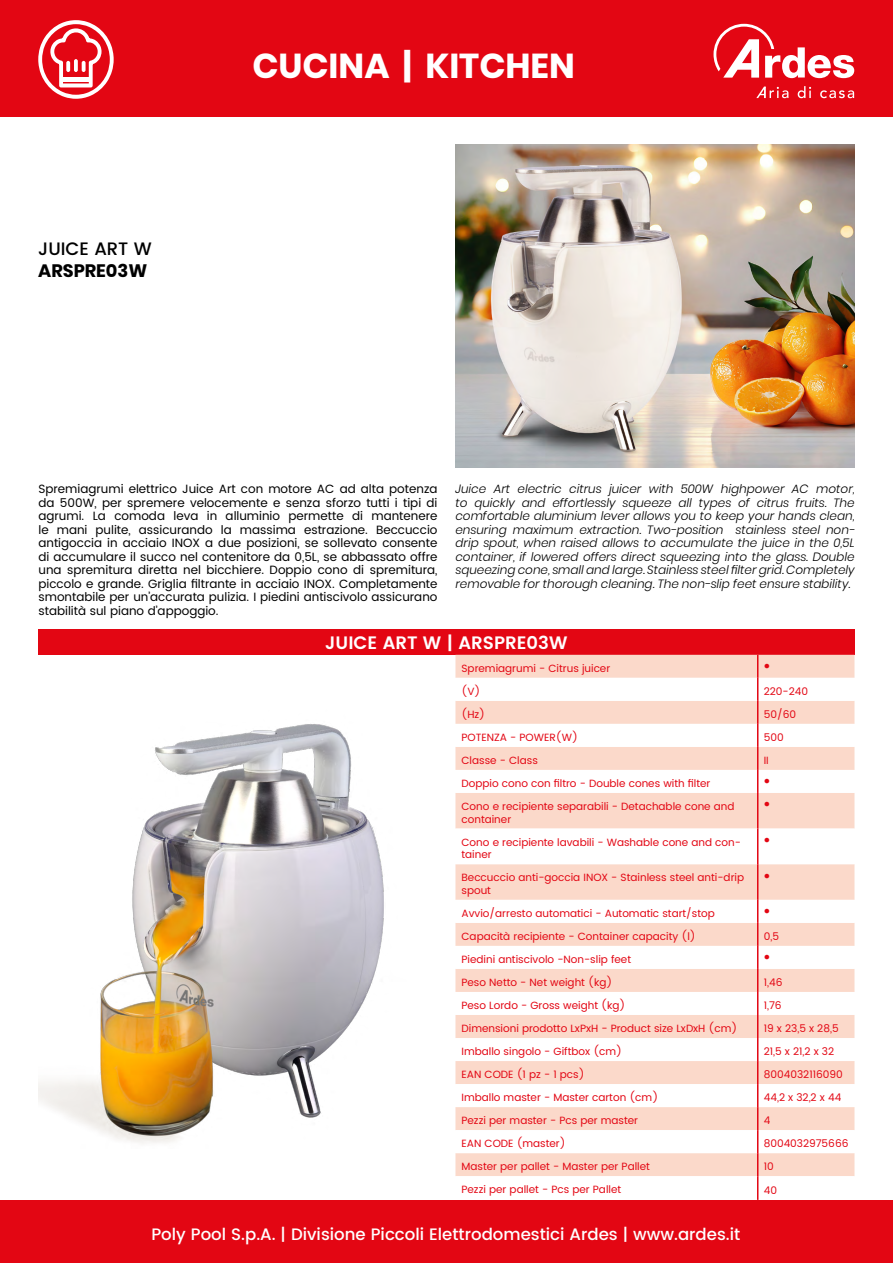
<style>
.page{position:relative;width:893px;height:1263px;background:#fff}
.page>*{position:absolute;margin:0;border:0;box-sizing:border-box;transform-origin:0 0}
.t1{font:700 34.5px "Poppins";color:#fff}
.t2{font:600 18px "Poppins";color:#fff}
.t3{font:500 18px "Poppins";color:#000}
.t4{font:700 18px "Poppins";color:#000}
.t5{font:500 16.5px "Poppins";color:#fff}
.t6{font:12px/13.5px "Poppins";color:#000;text-align:justify}
.t7{font:italic 300 12px/13.5px "Poppins";color:#000;text-align:justify}
.t8{font:10.5px/12.6px "Poppins";color:#e30613}
.t9{font:10.5px "Impact";color:#e30613}
</style>
<div class="page">
<div style="left:0;top:0;width:893px;height:117px;background:#e30613"></div>
<div style="left:0;top:1200px;width:893px;height:63px;background:#e30613"></div>
<svg style="left:713px;top:24px;width:141px;height:54px"></svg>
<svg style="left:756px;top:87px;width:32px;height:11px"></svg>
<svg style="left:798px;top:86px;width:13px;height:12px"></svg>
<svg style="left:820px;top:90px;width:34px;height:8px"></svg>
<svg style="left:38px;top:20px;width:76px;height:79px"></svg>
<hr style="left:61px;top:78px;width:30px;height:4px;background:#fff">
<svg style="left:66px;top:61px;width:4px;height:11px"></svg>
<svg style="left:74px;top:59px;width:4px;height:13px"></svg>
<svg style="left:82px;top:61px;width:4px;height:11px"></svg>
<img style="left:455px;top:144px;width:399px;height:324px">
<div style="left:38px;top:629px;width:816px;height:26px;background:#e30613"></div>
<img style="left:39px;top:724px;width:345px;height:420px">
<div style="left:455px;top:655px;width:399px;height:23px;background:#fbd9ca"></div>
<svg style="left:455px;top:678px;width:399px;height:522px"></svg>
<svg style="left:757px;top:655px;width:1px;height:138px"></svg>
<hr style="left:757px;top:793px;width:1px;height:35px;background:#e30613">
<hr style="left:757px;top:828px;width:1px;height:36px;background:#e30613">
<hr style="left:757px;top:864px;width:1px;height:36px;background:#e30613">
<svg style="left:757px;top:900px;width:1px;height:300px"></svg>
<h2 class="t3" style="left:38px;top:235px;width:115px">JUICE ART W</h2>
<h2 class="t4" style="left:38px;top:260px;width:111px">ARSPRE03W</h2>
<h1 class="t1" style="left:252px;top:46px;width:324px">CUCINA | KITCHEN</h1>
<p class="t6" style="left:38px;top:483px;width:400px">Spremiagrumi elettrico Juice Art con motore AC ad alta potenza da 500W, per spremere velocemente e senza sforzo tutti i tipi di agrumi. La comoda leva in alluminio permette di mantenere le mani pulite, assicurando la massima estrazione. Beccuccio antigoccia in acciaio INOX a due posizioni, se sollevato consente di accumulare il succo nel contenitore da 0,5L, se abbassato offre una spremitura diretta nel bicchiere. Doppio cono di spremitura, piccolo e grande. Griglia filtrante in acciaio INOX. Completamente smontabile per un’accurata pulizia. I piedini antiscivolo assicurano stabilità sul piano d’appoggio.</p>
<p class="t7" style="left:455px;top:482px;width:401px">Juice Art electric citrus juicer with 500W highpower AC motor, to quickly and effortlessly squeeze all types of citrus fruits. The comfortable aluminium lever allows you to keep your hands clean, ensuring maximum extraction. Two-position stainless steel non&shy;drip spout, when raised allows to accumulate the juice in the 0,5L container, if lowered offers direct squeezing into the glass. Double squeezing cone, small and large. Stainless steel filter grid. Completely removable for thorough cleaning. The non-slip feet ensure stability.</p>
<h2 class="t2" style="left:325px;top:629px;width:244px">JUICE ART W | ARSPRE03W</h2>
<p class="t8" style="left:461px;top:662px;width:150px">Spremiagrumi - Citrus juicer</p>
<p class="t9" style="left:764px;top:657px;width:8px">●</p>
<p class="t8" style="left:461px;top:685px;width:20px">(V)</p>
<p class="t8" style="left:764px;top:685px;width:46px">220-240</p>
<p class="t8" style="left:461px;top:708px;width:25px">(Hz)</p>
<p class="t8" style="left:764px;top:708px;width:34px">50/60</p>
<p class="t8" style="left:461px;top:731px;width:118px">POTENZA - POWER(W)</p>
<p class="t8" style="left:764px;top:731px;width:22px">500</p>
<p class="t8" style="left:461px;top:754px;width:78px">Classe - Class</p>
<p class="t8" style="left:764px;top:754px;width:7px">II</p>
<p class="t8" style="left:461px;top:777px;width:250px">Doppio cono con filtro - Double cones with filter</p>
<p class="t9" style="left:764px;top:772px;width:8px">●</p>
<p class="t8" style="left:461px;top:800px;width:275px">Cono e recipiente separabili - Detachable cone and container</p>
<p class="t9" style="left:764px;top:795px;width:8px">●</p>
<p class="t8" style="left:461px;top:836px;width:281px">Cono e recipiente lavabili - Washable cone and con&shy;tainer</p>
<p class="t9" style="left:764px;top:831px;width:8px">●</p>
<p class="t8" style="left:461px;top:872px;width:284px">Beccuccio anti-goccia INOX - Stainless steel anti-drip spout</p>
<p class="t9" style="left:764px;top:866px;width:8px">●</p>
<p class="t8" style="left:461px;top:907px;width:255px">Avvio/arresto automatici - Automatic start/stop</p>
<p class="t9" style="left:764px;top:902px;width:8px">●</p>
<p class="t8" style="left:461px;top:930px;width:236px">Capacità recipiente - Container capacity (l)</p>
<p class="t8" style="left:764px;top:930px;width:17px">0,5</p>
<p class="t8" style="left:461px;top:953px;width:171px">Piedini antiscivolo -Non-slip feet</p>
<p class="t9" style="left:764px;top:948px;width:8px">●</p>
<p class="t8" style="left:461px;top:976px;width:152px">Peso Netto - Net weight (kg)</p>
<p class="t8" style="left:764px;top:976px;width:20px">1,46</p>
<p class="t8" style="left:461px;top:999px;width:165px">Peso Lordo - Gross weight (kg)</p>
<p class="t8" style="left:764px;top:999px;width:19px">1,76</p>
<p class="t8" style="left:461px;top:1022px;width:277px">Dimensioni prodotto LxPxH - Product size LxDxH (cm)</p>
<p class="t8" style="left:764px;top:1022px;width:76px">19 x 23,5 x 28,5</p>
<p class="t8" style="left:461px;top:1045px;width:162px">Imballo singolo - Giftbox (cm)</p>
<p class="t8" style="left:764px;top:1045px;width:72px">21,5 x 21,2 x 32</p>
<p class="t8" style="left:461px;top:1068px;width:125px">EAN CODE (1 pz - 1 pcs)</p>
<p class="t8" style="left:764px;top:1068px;width:81px">8004032116090</p>
<p class="t8" style="left:461px;top:1091px;width:198px">Imballo master - Master carton (cm)</p>
<p class="t8" style="left:764px;top:1091px;width:79px">44,2 x 32,2 x 44</p>
<p class="t8" style="left:461px;top:1114px;width:178px">Pezzi per master - Pcs per master</p>
<p class="t8" style="left:764px;top:1114px;width:8px">4</p>
<p class="t8" style="left:461px;top:1137px;width:106px">EAN CODE (master)</p>
<p class="t8" style="left:764px;top:1137px;width:86px">8004032975666</p>
<p class="t8" style="left:461px;top:1160px;width:190px">Master per pallet - Master per Pallet</p>
<p class="t8" style="left:764px;top:1160px;width:12px">10</p>
<p class="t8" style="left:461px;top:1183px;width:161px">Pezzi per pallet - Pcs per Pallet</p>
<p class="t8" style="left:764px;top:1184px;width:15px">40</p>
<h3 class="t5" style="left:151px;top:1222px;width:590px">Poly Pool S.p.A. | Divisione Piccoli Elettrodomestici Ardes | www.ardes.it</h3>
</div>
